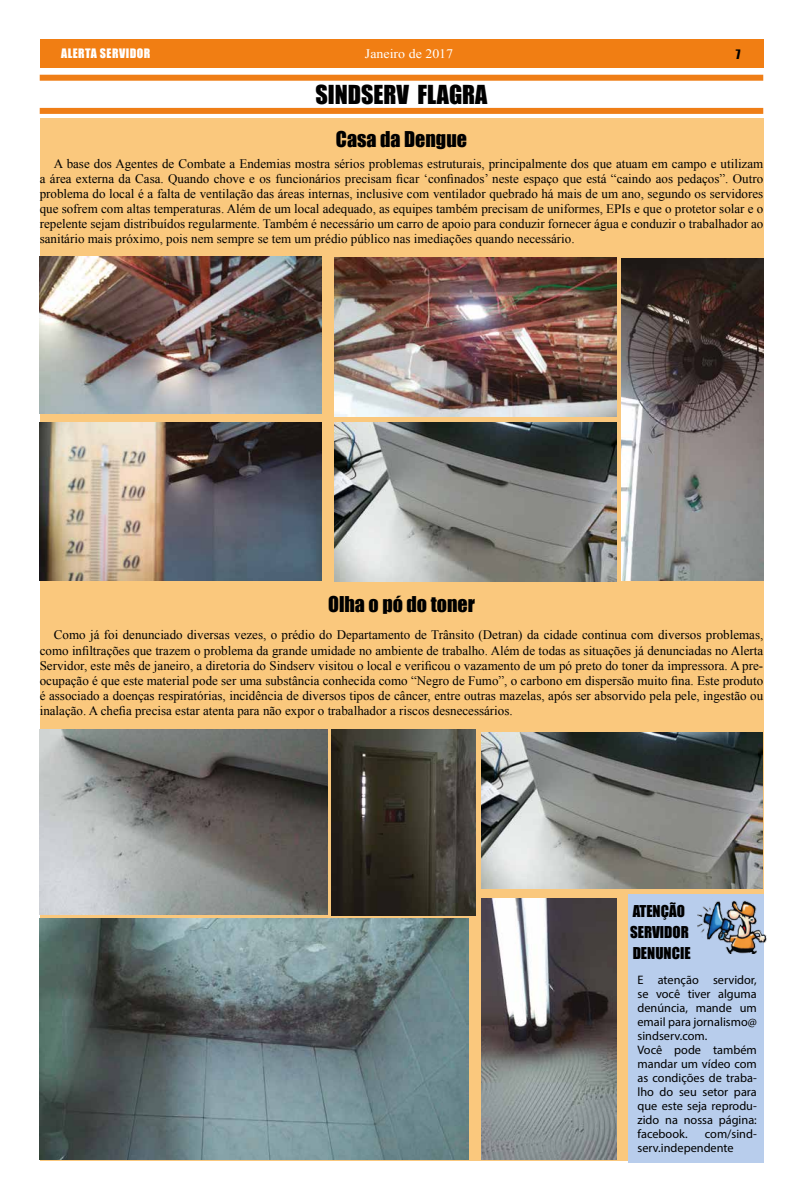
<style>
.page{position:relative;width:803px;height:1200px;background:#fff}
.page>*{position:absolute;margin:0;border:0;box-sizing:border-box;transform-origin:0 0}
.t1{font:24px "Impact";color:#000}
.t2{font:20px "Impact";color:#000}
.t3{font:15px/21px "Impact";color:#000}
.t4{font:13px/15px "Times New Roman";color:#000;text-align:justify}
.t5{font:13px "Times New Roman";color:#fff;scale:1.07 1}
.t6{font:12.3px/14px "Myriad Pro";color:#000}
.t7{font:12px "Impact";letter-spacing:.04em;color:#fff}
.t8{font:12px "Impact";color:#000}
</style>
<div class="page">
<div style="left:40px;top:40px;width:723px;height:28px;background:#f17e13"></div>
<div style="left:40px;top:118px;width:723px;height:1042px;background:#fac87d"></div>
<div style="left:628px;top:894px;width:135px;height:268px;background:#b8cdec"></div>
<img style="left:697px;top:898px;width:70px;height:55px">
<div style="left:40px;top:75px;width:723px;height:6px;background:#ef7e16"></div>
<div style="left:40px;top:108px;width:723px;height:6px;background:#ef7e16"></div>
<img style="left:40px;top:256px;width:281px;height:157px">
<img style="left:334px;top:422px;width:282px;height:159px">
<img style="left:334px;top:258px;width:282px;height:158px">
<img style="left:40px;top:422px;width:281px;height:158px">
<img style="left:621px;top:259px;width:142px;height:321px">
<img style="left:481px;top:732px;width:281px;height:156px">
<img style="left:40px;top:729px;width:288px;height:185px">
<img style="left:40px;top:918px;width:428px;height:241px">
<img style="left:331px;top:729px;width:144px;height:186px">
<img style="left:481px;top:898px;width:135px;height:261px">
<p class="t7" style="left:61px;top:44px;width:91px">ALERTA SERVIDOR</p>
<p class="t5" style="left:365px;top:45px;width:84px">Janeiro de 2017</p>
<p class="t8" style="left:735px;top:45px;width:6px">7</p>
<h1 class="t1" style="left:315px;top:76px;width:173px">SINDSERV FLAGRA</h1>
<h2 class="t2" style="left:336px;top:123px;width:132px">Casa da Dengue</h2>
<p class="t4" style="left:40px;top:156px;width:724px;text-indent:14px">A base dos Agentes de Combate a Endemias mostra sérios problemas estruturais, principalmente dos que atuam em campo e utilizam a área externa da Casa. Quando chove e os funcionários precisam ficar ‘confinados’ neste espaço que está “caindo aos pedaços”. Outro problema do local é a falta de ventilação das áreas internas, inclusive com ventilador quebrado há mais de um ano, segundo os servidores que sofrem com altas temperaturas. Além de um local adequado, as equipes também precisam de uniformes, EPIs e que o protetor solar e o repelente sejam distribuídos regularmente. Também é necessário um carro de apoio para conduzir fornecer água e conduzir o trabalhador ao sanitário mais próximo, pois nem sempre se tem um prédio público nas imediações quando necessário.</p>
<h2 class="t2" style="left:328px;top:588px;width:148px">Olha o pó do toner</h2>
<p class="t4" style="left:40px;top:627px;width:724px;text-indent:14px">Como já foi denunciado diversas vezes, o prédio do Departamento de Trânsito (Detran) da cidade continua com diversos problemas, como infiltrações que trazem o problema da grande umidade no ambiente de trabalho. Além de todas as situações já denunciadas no Alerta Servidor, este mês de janeiro, a diretoria do Sindserv visitou o local e verificou o vazamento de um pó preto do toner da impressora. A pre&shy;ocupação é que este material pode ser uma substância conhecida como “Negro de Fumo”, o carbono em dispersão muito fina. Este produto é associado a doenças respiratórias, incidência de diversos tipos de câncer, entre outras mazelas, após ser absorvido pela pele, ingestão ou inalação. A chefia precisa estar atenta para não expor o trabalhador a riscos desnecessários.</p>
<p class="t3" style="left:629px;top:900px;width:62px">ATENÇÃO<br>SERVIDOR<br>DENUNCIE</p>
<p class="t6" style="left:637px;top:972px;width:121px">E atenção servidor, se você tiver alguma denúncia, mande um email para jornalismo@ sindserv.com.<br>Você pode também mandar um vídeo com as condições de traba&shy;lho do seu setor para que este seja reprodu&shy;zido na nossa página: facebook.</p>
<p class="t6" style="left:637px;top:1126px;width:121px;text-indent:67px">com/sind&shy;serv.independente</p>
</div>
